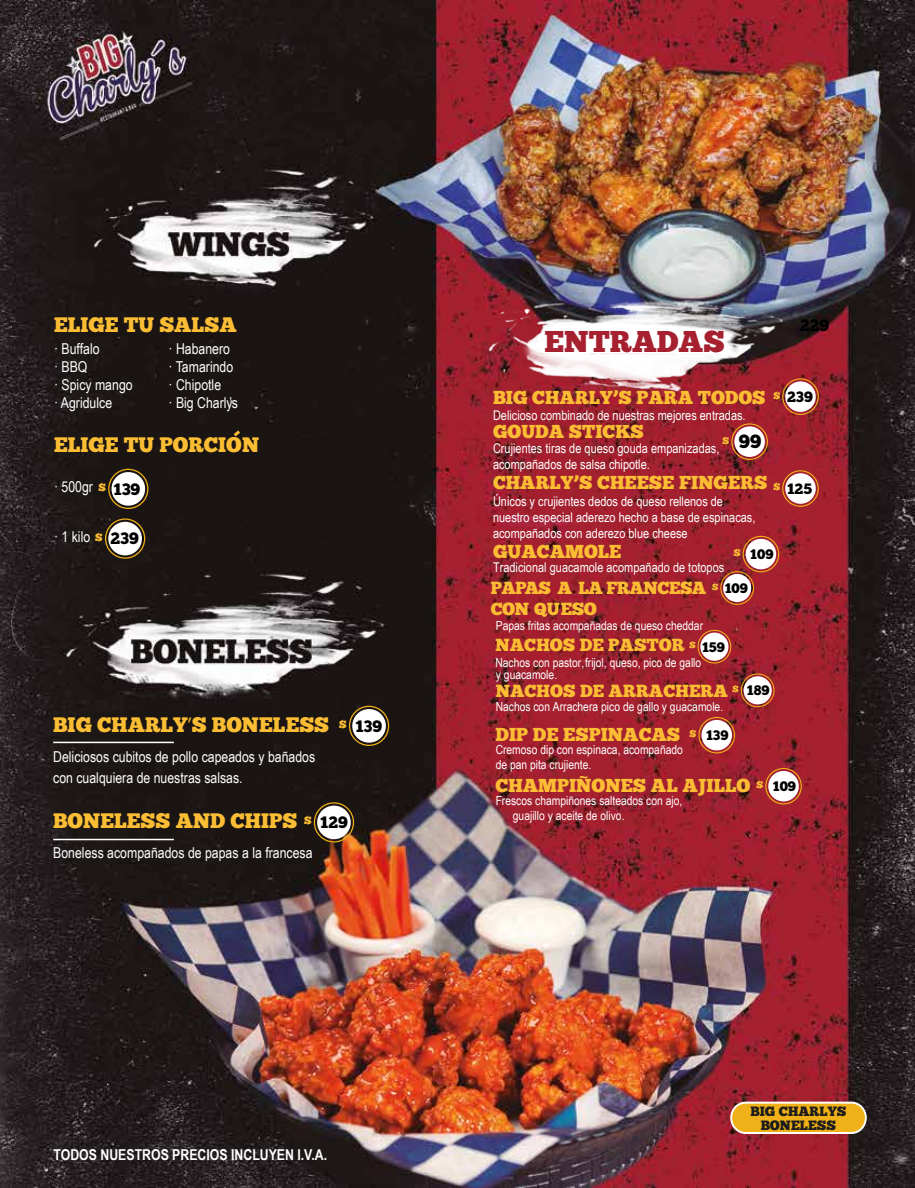
<style>
.page{position:relative;width:915px;height:1188px;background:#fff}
.page>*{position:absolute;margin:0;border:0;box-sizing:border-box;transform-origin:0 0}
.t1{font:30.15px "Chunk Five";color:#a6202f}
.t2{font:21px "Chunk Five";color:#fbbd33}
.t3{font:19.05px "Chunk Five";color:#000}
.t4{font:18.75px "Chunk Five";color:#fbbd33}
.t5{font:17.55px "Chunk Five";color:#fbbd33}
.t6{font:17.55px/21.1px "Chunk Five";letter-spacing:-.03em;color:#fbbd33}
.t7{font:16.5px "Chunk Five";color:#000}
.t8{font:15px/18px "Arial Narrow";color:#fff}
.t9{font:700 15px "Arial Narrow";color:#fff}
.t10{font:15px "Chunk Five";color:#000}
.t11{font:13.8px "Chunk Five";color:#000}
.t12{font:13.5px/13.2px "Chunk Five";color:#1d1d1b;text-align:center}
.t13{font:13.35px/16px "Arial Narrow";color:#fff}
.t14{font:12.6px/15px "Arial Narrow";color:#fff}
.s1{font-family:"Myriad Pro"}
</style>
<div class="page">
<img style="left:0;top:0;width:914px;height:1188px">
<hr style="left:53px;top:742px;width:121px;height:1px;background:#fff">
<svg style="left:349px;top:706px;width:40px;height:40px"></svg>
<div style="left:352px;top:709px;width:34px;height:34px;background:#fff;border-radius:50%"></div>
<hr style="left:53px;top:839px;width:121px;height:1px;background:#fff">
<svg style="left:314px;top:802px;width:40px;height:41px"></svg>
<div style="left:317px;top:806px;width:33px;height:33px;background:#fff;border-radius:50%"></div>
<svg style="left:105px;top:518px;width:40px;height:41px"></svg>
<div style="left:108px;top:522px;width:34px;height:33px;background:#fff;border-radius:50%"></div>
<svg style="left:108px;top:469px;width:40px;height:40px"></svg>
<div style="left:111px;top:472px;width:34px;height:34px;background:#fff;border-radius:50%"></div>
<svg style="left:730px;top:1102px;width:136px;height:32px"></svg>
<div style="left:732px;top:1104px;width:132px;height:28px;background:#f0b017;border-radius:14px"></div>
<svg style="left:230px;top:427px;width:13px;height:13px"></svg>
<img style="left:458px;top:374px;width:361px;height:142px">
<svg style="left:697px;top:630px;width:34px;height:34px"></svg>
<div style="left:700px;top:633px;width:28px;height:28px;background:#fff;border-radius:50%"></div>
<svg style="left:740px;top:674px;width:34px;height:33px"></svg>
<div style="left:743px;top:676px;width:28px;height:28px;background:#fff;border-radius:50%"></div>
<svg style="left:782px;top:378px;width:36px;height:37px"></svg>
<div style="left:785px;top:381px;width:30px;height:31px;background:#fff;border-radius:50%"></div>
<svg style="left:782px;top:470px;width:36px;height:37px"></svg>
<div style="left:785px;top:473px;width:30px;height:31px;background:#fff;border-radius:50%"></div>
<svg style="left:720px;top:536px;width:59px;height:69px"></svg>
<div style="left:745px;top:539px;width:31px;height:30px;background:#fff;border-radius:50%"></div>
<svg style="left:698px;top:717px;width:36px;height:36px"></svg>
<div style="left:701px;top:720px;width:30px;height:30px;background:#fff;border-radius:50%"></div>
<svg style="left:731px;top:423px;width:36px;height:37px"></svg>
<div style="left:734px;top:426px;width:30px;height:31px;background:#fff;border-radius:50%"></div>
<svg style="left:765px;top:768px;width:36px;height:37px"></svg>
<div style="left:768px;top:771px;width:30px;height:30px;background:#fff;border-radius:50%"></div>
<img style="left:470px;top:289px;width:17px;height:110px">
<img style="left:487px;top:283px;width:302px;height:116px">
<h2 class="t2" style="left:54px;top:312px;width:184px">ELIGE TU SALSA</h2>
<p class="t8" style="left:54px;top:339px;width:80px">· Buffalo<br>· BBQ<br>· Spicy mango · Agridulce</p>
<p class="t8" style="left:168px;top:339px;width:71px">· Habanero<br>· Tamarindo · Chipotle<br>· Big Charly’s</p>
<p class="t8" style="left:79px;top:340px;width:5px">f</p>
<h2 class="t2" style="left:54px;top:432px;width:207px">ELIGE TU PORCION</h2>
<p class="t8" style="left:54px;top:477px;width:40px">· 500gr</p>
<p class="t8" style="left:54px;top:527px;width:38px">· 1 kilo</p>
<p class="t7" style="left:98px;top:479px;width:43px"><sup>$</sup> 139</p>
<p class="t7" style="left:116px;top:481px;width:29px">129</p>
<p class="t7" style="left:95px;top:529px;width:45px"><sup>$</sup> 239</p>
<p class="t7" style="left:115px;top:529px;width:31px">229</p>
<h2 class="t2" style="left:53px;top:712px;width:277px">BIG CHARLY<span class="s1">’</span>S BONELESS</h2>
<p class="t8" style="left:53px;top:745px;width:263px;line-height:21px">Deliciosos cubitos de pollo capeados y bañados con cualquiera de nuestras salsas.</p>
<p class="t7" style="left:339px;top:716px;width:44px"><sup>$</sup> 139</p>
<h2 class="t2" style="left:53px;top:808px;width:246px">BONELESS AND CHIPS</h2>
<p class="t8" style="left:53px;top:843px;width:261px">Boneless acompañados de papas a la francesa</p>
<p class="t7" style="left:304px;top:813px;width:45px"><sup>$</sup> 129</p>
<p class="t9" style="left:53px;top:1143px;width:275px">TODOS NUESTROS PRECIOS INCLUYEN I.V.A.</p>
<p class="t8" style="left:503px;top:365px;width:4px">’</p>
<h1 class="t1" style="left:544px;top:323px;width:182px">ENTRADAS</h1>
<h3 class="t4" style="left:493px;top:386px;width:274px">BIG CHARLY’S PARA TODOS</h3>
<p class="t13" style="left:493px;top:406px;width:254px">Delicioso combinado de nuestras mejores entradas.</p>
<h3 class="t4" style="left:493px;top:420px;width:152px">GOUDA STICKS</h3>
<h3 class="t3" style="left:722px;top:430px;width:40px"><sup>$</sup> 99</h3>
<p class="t13" style="left:493px;top:440px;width:228px">Crujientes tiras de queso gouda empanizadas, acompañados de salsa chipotle.</p>
<p class="t7" style="left:799px;top:316px;width:31px">229</p>
<p class="t10" style="left:773px;top:388px;width:41px"><sup>$</sup> 239</p>
<h3 class="t4" style="left:493px;top:471px;width:276px">CHARLY’S CHEESE FINGERS</h3>
<p class="t10" style="left:773px;top:480px;width:40px"><sup>$</sup> 125</p>
<p class="t13" style="left:493px;top:493px;width:264px">Únicos y crujientes dedos de queso rellenos de nuestro especial aderezo hecho a base de espinacas, acompañados con aderezo blue cheese</p>
<h3 class="t4" style="left:493px;top:540px;width:130px">GUACAMOLE</h3>
<p class="t13" style="left:493px;top:559px;width:233px">Tradicional guacamole acompañado de totopos</p>
<p class="t11" style="left:733px;top:546px;width:41px"><sup>$</sup> 109</p>
<h3 class="t6" style="left:490px;top:577px;width:217px">PAPAS A LA FRANCESA<br>CON QUESO</h3>
<p class="t14" style="left:495px;top:617px;width:209px">Papas fritas acompañadas de queso cheddar</p>
<p class="t11" style="left:712px;top:580px;width:37px"><sup>$</sup> 109</p>
<p class="t11" style="left:728px;top:580px;width:26px">229</p>
<h3 class="t5" style="left:495px;top:635px;width:191px">NACHOS DE PASTOR</h3>
<p class="t14" style="left:495px;top:656px;width:207px;line-height:11.7px">Nachos con pastor,frijol, queso, pico de gallo y guacamole.</p>
<p class="t11" style="left:689px;top:639px;width:37px"><sup>$</sup> 159</p>
<h3 class="t5" style="left:495px;top:680px;width:234px">NACHOS DE ARRACHERA</h3>
<p class="t14" style="left:495px;top:699px;width:229px">Nachos con Arrachera pico de gallo y guacamole.</p>
<p class="t14" style="left:495px;top:742px;width:189px">Cremoso dip con espinaca, acompañado de pan pita crujiente.</p>
<p class="t14" style="left:512px;top:793px;width:171px;text-indent:-17px">Frescos champiñones salteados con ajo, guajillo y aceite de olivo.</p>
<p class="t11" style="left:732px;top:682px;width:38px"><sup>$</sup> 189</p>
<h3 class="t4" style="left:495px;top:723px;width:186px">DIP DE ESPINACAS</h3>
<h3 class="t4" style="left:495px;top:774px;width:256px">CHAMPIÑONES AL AJILLO</h3>
<p class="t11" style="left:689px;top:727px;width:40px"><sup>$</sup> 139</p>
<p class="t11" style="left:756px;top:778px;width:41px"><sup>$</sup> 109</p>
<p class="t12" style="left:750px;top:1105px;width:97px">BIG CHARLYS<br>BONELESS</p>
</div>
